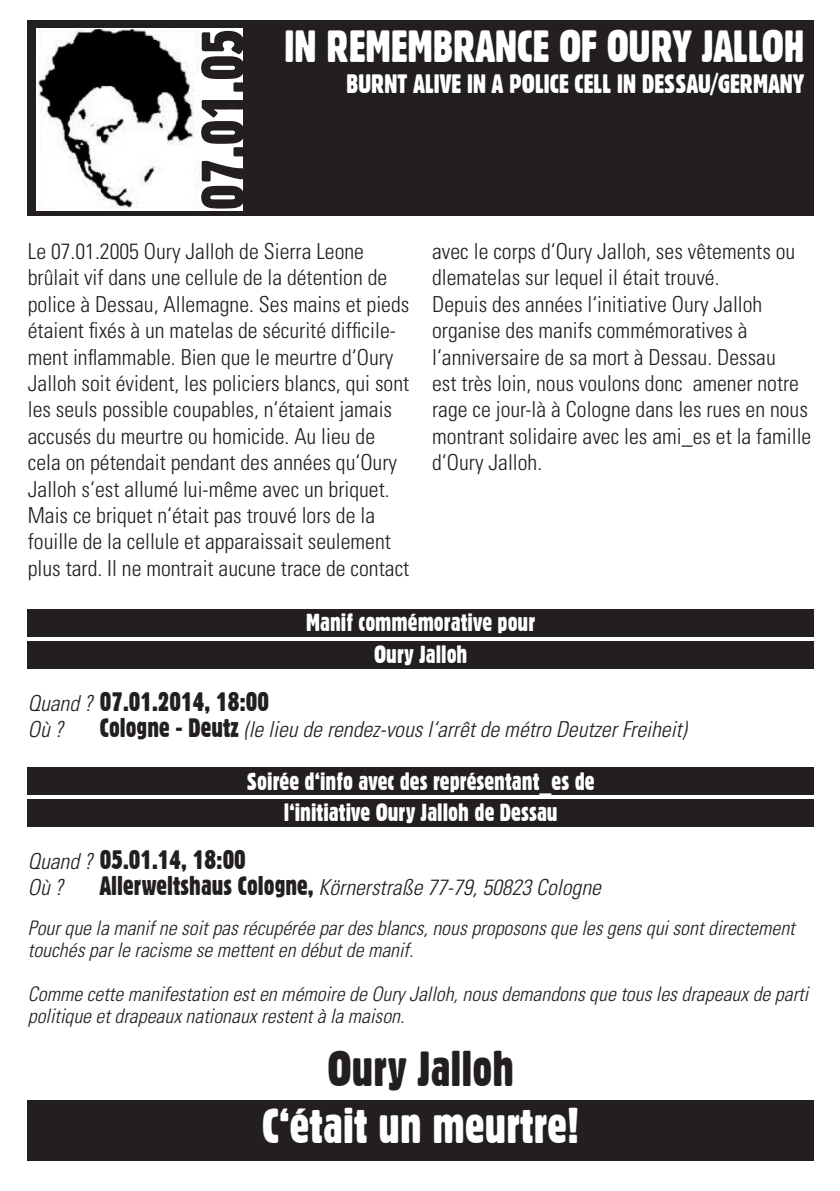
<style>
.page{position:relative;width:840px;height:1191px;background:#fff}
.page>*{position:absolute;margin:0;border:0;box-sizing:border-box;transform-origin:0 0}
.t1{font:58px "Gothic 821 Condensed BT";color:#231f20}
.t2{font:48px "Gothic 821 Condensed BT";color:#fff}
.t3{font:48px "Gothic 821 Condensed BT";color:#231f20}
.t4{font:44px "Gothic 821 Condensed BT";color:#fff}
.t5{font:26px "Gothic 821 Condensed BT";color:#231f20}
.t6{font:26px "Gothic 821 Condensed BT";color:#fff}
.t7{font:24px/31.2px "Gothic 821 Condensed BT";color:#fff;text-align:center}
.t8{font:300 condensed 22px/26.4px "Univers";color:#231f20}
.t9{font:italic 300 condensed 22px "Univers";color:#231f20}
.t10{font:italic 300 condensed 20px/22px "Univers";color:#231f20}
.s1{font-family:"Univers";font-weight:300;font-style:italic;font-stretch:condensed;font-size:22px}
.s2{font-family:"Gothic 821 Condensed BT";font-weight:400;font-style:normal;font-stretch:normal;font-size:26px}
</style>
<div class="page">
<div style="left:28px;top:21px;width:785px;height:195px;background:#231f20"></div>
<div style="left:37px;top:28px;width:206px;height:183px;background:#fff"></div>
<img style="left:38px;top:30px;width:161px;height:178px">
<div style="left:28px;top:1100px;width:785px;height:60px;background:#231f20"></div>
<div style="left:28px;top:767px;width:785px;height:28px;background:#231f20"></div>
<div style="left:28px;top:799px;width:785px;height:28px;background:#231f20"></div>
<div style="left:28px;top:608px;width:785px;height:28px;background:#231f20"></div>
<div style="left:28px;top:640px;width:785px;height:28px;background:#231f20"></div>
<h3 class="t4" style="left:284px;top:19px;width:520px">IN REMEMBRANCE OF OURY JALLOH</h3>
<p class="t6" style="left:346px;top:68px;width:459px">BURNT ALIVE IN A POLICE CELL IN DESSAU/GERMANY</p>
<h1 class="t1" style="left:188px;top:210px;width:183px;rotate:-90deg">07.01.05</h1>
<p class="t8" style="left:28px;top:238px;width:383px">Le 07.01.2005 Oury Jalloh de Sierra Leone brûlait vif dans une cellule de la détention de police à Dessau, Allemagne. Ses mains et pieds étaient fixés à un matelas de sécurité difficile&shy;ment inflammable. Bien que le meurtre d‘Oury Jalloh soit évident, les policiers blancs, qui sont les seuls possible coupables, n‘étaient jamais accusés du meurtre ou homicide. Au lieu de cela on pétendait pendant des années qu‘Oury Jalloh s‘est allumé lui-même avec un briquet.<br>Mais ce briquet n‘était pas trouvé lors de la fouille de la cellule et apparaissait seulement plus tard. Il ne montrait aucune trace de contact</p>
<p class="t8" style="left:432px;top:238px;width:380px">avec le corps d‘Oury Jalloh, ses vêtements ou dlematelas sur lequel il était trouvé.<br>Depuis des années l‘initiative Oury Jalloh organise des manifs commémoratives à l‘anniversaire de sa mort à Dessau. Dessau<br>est très loin, nous voulons donc amener notre rage ce jour-là à Cologne dans les rues en nous montrant solidaire avec les ami_es et la famille d‘Oury Jalloh.</p>
<p class="t7" style="left:306px;top:607px;width:230px">Manif commémorative pour<br>Oury Jalloh</p>
<p class="t5" style="left:28px;top:685px;width:243px"><span class="s1">Quand ?</span> 07.01.2014, 18:00</p>
<p class="t9" style="left:28px;top:716px;width:37px">Où ?</p>
<p class="t9" style="left:100px;top:716px;width:588px"><span class="s2">Cologne - Deutz</span> (le lieu de rendez-vous l‘arrêt de métro Deutzer Freiheit)</p>
<p class="t7" style="left:247px;top:765px;width:349px">Soirée d‘info avec des représentant_es de l‘initiative Oury Jalloh de Dessau</p>
<p class="t5" style="left:28px;top:844px;width:219px"><span class="s1">Quand ?</span> 05.01.14, 18:00</p>
<p class="t9" style="left:28px;top:874px;width:37px">Où ?</p>
<p class="t9" style="left:100px;top:874px;width:502px"><span class="s2">Allerweltshaus Cologne,</span> Körnerstraße 77-79, 50823 Cologne</p>
<p class="t10" style="left:28px;top:916px;width:768px">Pour que la manif ne soit pas récupérée par des blancs, nous proposons que les gens qui sont directement touchés par le racisme se mettent en début de manif.</p>
<p class="t10" style="left:28px;top:982px;width:781px">Comme cette manifestation est en mémoire de Oury Jalloh, nous demandons que tous les drapeaux de parti politique et drapeaux nationaux restent à la maison.</p>
<h2 class="t3" style="left:327px;top:1039px;width:188px">Oury Jalloh</h2>
<h2 class="t2" style="left:262px;top:1097px;width:318px">C‘était un meurtre!</h2>
</div>
